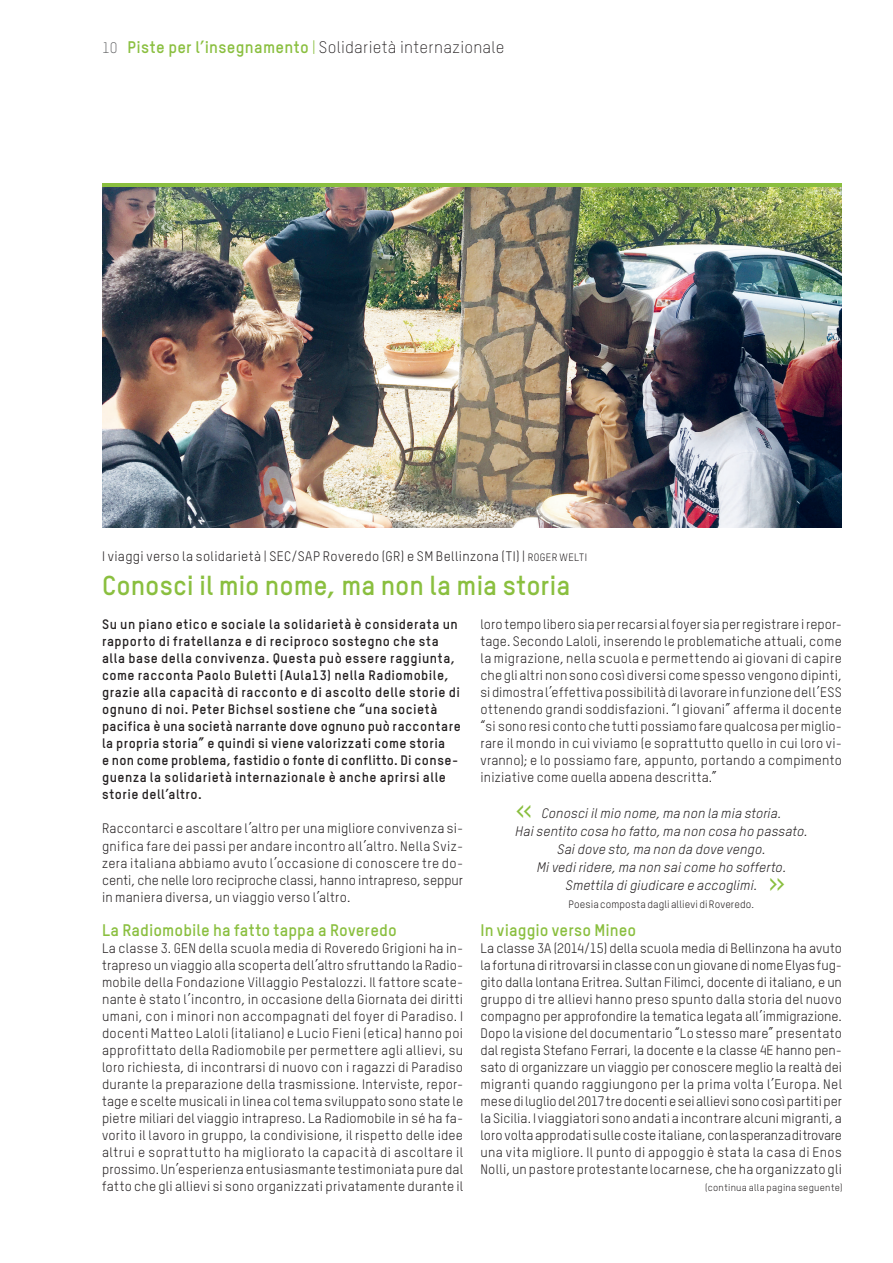
<style>
.page{position:relative;width:893px;height:1263px;background:#fff}
.page>*{position:absolute;margin:0;border:0;box-sizing:border-box;transform-origin:0 0}
._2_Grundschrift_9_pt{font:36px "TSTARPRO";color:#8abf3f}
._1_Titel_18_pt{font:700 27px "TSTARPRO";color:#8abf3f}
._1_Untertitel_11_pt{font:700 16.5px "TSTARPRO";letter-spacing:.005em;color:#8abf3f}
._2_Grundschrift_9_pt-2{font:300 16.5px "TSTARPRO";letter-spacing:.02em;color:#231f20}
.t1{font:300 15px "TSTARPRO";color:#57585a}
._2_Grundschrift_9_pt-3{font:13.5px/17px "TSTARPRO";letter-spacing:.02em;color:#231f20;text-align:justify}
._2_Lead_bold_9_pt{font:700 13.5px/17px "TSTARPRO";letter-spacing:.035em;color:#231f20}
._2_Grundschrift_9_pt-4{font:italic 13.5px "TSTARPRO";letter-spacing:.01em;color:#231f20}
._2_Grundschrift_9_pt-5{font:10.5px "TSTARPRO";letter-spacing:.01em;color:#231f20}
._2_Grundschrift_9_pt-6{font:9.75px "TSTARPRO";letter-spacing:.03em;color:#231f20}
.s1{font-weight:700;color:#8abf3f}
.s2{font-weight:400;color:#8abf3f}
.s3{font-size:10.5px}
</style>
<div class="page">
<hr style="left:102px;top:184px;width:740px;height:3px;background:#8abf3f">
<img style="left:102px;top:187px;width:740px;height:340px">
<p class="t1" style="left:102px;top:39px;width:17px">10</p>
<p class="_2_Grundschrift_9_pt-2" style="left:127px;top:38px;width:379px"><span class="s1">Piste per l’insegnamento</span> <span class="s2">|</span> Solidarietà internazionale</p>
<p class="_2_Grundschrift_9_pt-3" style="left:102px;top:548px;width:487px">I viaggi verso la solidarietà | SEC/SAP Roveredo (GR) e SM Bellinzona (TI) | <span class="s3">ROGER WELTI</span></p>
<p class="_1_Titel_18_pt" style="left:102px;top:569px;width:470px">Conosci il mio nome, ma non la mia storia</p>
<p class="_2_Lead_bold_9_pt" style="left:102px;top:616px;width:360px">Su un piano etico e sociale la solidarietà è considerata un rapporto di fratellanza e di reciproco sostegno che sta alla base della convivenza. Questa può essere raggiunta, come racconta Paolo Buletti (Aula13) nella Radiomobile, grazie alla capacità di racconto e di ascolto delle storie di ognuno di noi. Peter Bichsel sostiene che “una società pacifica è una società narrante dove ognuno può raccontare la propria storia” e quindi si viene valorizzati come storia</p>
<p class="_2_Lead_bold_9_pt" style="left:102px;top:752px;width:358px">e non come problema, fastidio o fonte di conflitto. Di conse-</p>
<p class="_2_Lead_bold_9_pt" style="left:102px;top:769px;width:345px">guenza la solidarietà internazionale è anche aprirsi alle storie dell’altro.</p>
<p class="_2_Grundschrift_9_pt-3" style="left:102px;top:820px;width:363px">Raccontarci e ascoltare l’altro per una migliore convivenza si&shy;gnifica fare dei passi per andare incontro all’altro. Nella Sviz&shy;zera italiana abbiamo avuto l’occasione di conoscere tre do&shy;centi, che nelle loro reciproche classi, hanno intrapreso, seppur in maniera diversa, un viaggio verso l’altro.</p>
<p class="_1_Untertitel_11_pt" style="left:102px;top:919px;width:296px">La Radiomobile ha fatto tappa a Roveredo</p>
<p class="_2_Grundschrift_9_pt-3" style="left:102px;top:939px;width:363px">La classe 3. GEN della scuola media di Roveredo Grigioni ha in&shy;trapreso un viaggio alla scoperta dell’altro sfruttando la Radio&shy;mobile della Fondazione Villaggio Pestalozzi. Il fattore scate&shy;nante è stato l’incontro, in occasione della Giornata dei diritti umani, con i minori non accompagnati del foyer di Paradiso. I docenti Matteo Laloli (italiano) e Lucio Fieni (etica) hanno poi approfittato della Radiomobile per permettere agli allievi, su loro richiesta, di incontrarsi di nuovo con i ragazzi di Paradiso durante la preparazione della trasmissione. Interviste, repor&shy;tage e scelte musicali in linea col tema sviluppato sono state le pietre miliari del viaggio intrapreso. La Radiomobile in sé ha fa&shy;vorito il lavoro in gruppo, la condivisione, il rispetto delle idee altrui e soprattutto ha migliorato la capacità di ascoltare il prossimo. Un’esperienza entusiasmante testimoniata pure dal fatto che gli allievi si sono organizzati privatamente durante il</p>
<p class="_2_Grundschrift_9_pt-3" style="left:480px;top:616px;width:363px">loro tempo libero sia per recarsi al foyer sia per registrare i repor&shy;tage. Secondo Laloli, inserendo le problematiche attuali, come la migrazione, nella scuola e permettendo ai giovani di capire che gli altri non sono così diversi come spesso vengono dipinti, si dimostra l’effettiva possibilità di lavorare in funzione dell’ESS ottenendo grandi soddisfazioni. “I giovani” afferma il docente “si sono resi conto che tutti possiamo fare qualcosa per miglio&shy;rare il mondo in cui viviamo (e soprattutto quello in cui loro vi&shy;vranno); e lo possiamo fare, appunto, portando a compimento iniziative come quella appena descritta.”</p>
<p class="_2_Grundschrift_9_pt" style="left:515px;top:786px;width:19px">«</p>
<p class="_2_Grundschrift_9_pt-4" style="left:541px;top:805px;width:241px">Conosci il mio nome, ma non la mia storia.</p>
<p class="_2_Grundschrift_9_pt-4" style="left:515px;top:823px;width:293px">Hai sentito cosa ho fatto, ma non cosa ho passato.</p>
<p class="_2_Grundschrift_9_pt-4" style="left:557px;top:841px;width:209px">Sai dove sto, ma non da dove vengo.</p>
<p class="_2_Grundschrift_9_pt-4" style="left:537px;top:859px;width:251px">Mi vedi ridere, ma non sai come ho sofferto.</p>
<p class="_2_Grundschrift_9_pt-4" style="left:565px;top:877px;width:193px">Smettila di giudicare e accoglimi.</p>
<p class="_2_Grundschrift_9_pt-5" style="left:568px;top:898px;width:187px">Poesia composta dagli allievi di Roveredo.</p>
<p class="_2_Grundschrift_9_pt" style="left:768px;top:859px;width:19px">»</p>
<p class="_1_Untertitel_11_pt" style="left:480px;top:919px;width:157px">In viaggio verso Mineo</p>
<p class="_2_Grundschrift_9_pt-3" style="left:480px;top:939px;width:363px">La classe 3A (2014/15) della scuola media di Bellinzona ha avuto la fortuna di ritrovarsi in classe con un giovane di nome Elyas fug&shy;gito dalla lontana Eritrea. Sultan Filimci, docente di italiano, e un gruppo di tre allievi hanno preso spunto dalla storia del nuovo compagno per approfondire la tematica legata all’immigrazione.<br>Dopo la visione del documentario “Lo stesso mare” presentato dal regista Stefano Ferrari, la docente e la classe 4E hanno pen&shy;sato di organizzare un viaggio per conoscere meglio la realtà dei migranti quando raggiungono per la prima volta l’Europa. Nel mese di luglio del 2017 tre docenti e sei allievi sono così partiti per la Sicilia. I viaggiatori sono andati a incontrare alcuni migranti, a loro volta approdati sulle coste italiane, con la speranza di trovare una vita migliore. Il punto di appoggio è stata la casa di Enos Nolli, un pastore protestante locarnese, che ha organizzato gli</p>
<p class="_2_Grundschrift_9_pt-6" style="left:705px;top:1181px;width:139px">(continua alla pagina seguente)</p>
</div>
